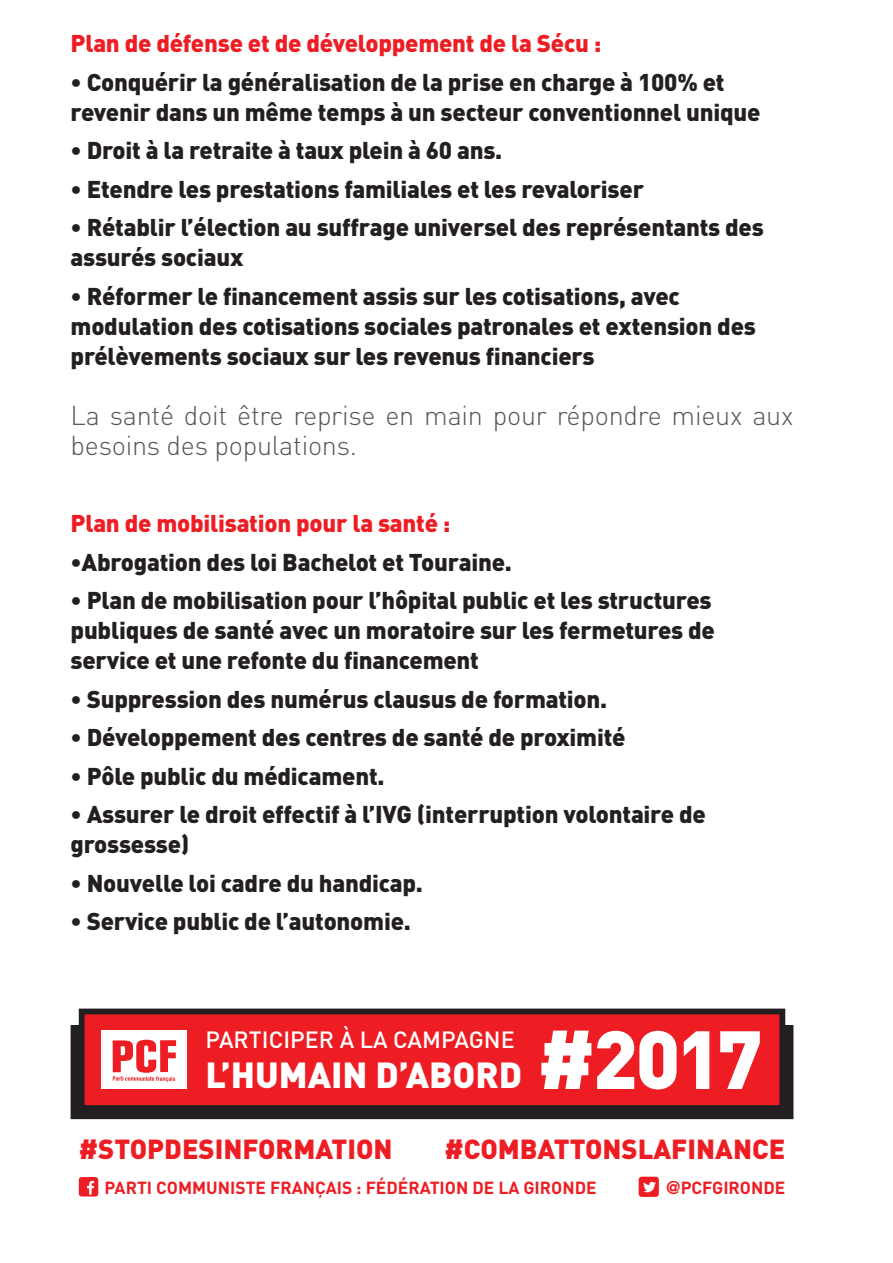
<style>
.page{position:relative;width:893px;height:1263px;background:#fff}
.page>*{position:absolute;margin:0;border:0;box-sizing:border-box;transform-origin:0 0}
.t1{font:900 81px "DIN";color:#fff}
.t2{font:900 35.7px "DIN";color:#fff}
.t3{font:900 27.3px "DIN";color:#ee1d23}
.t4{font:300 27px/30px "DIN";letter-spacing:-.01em;color:#57585a}
.t5{font:900 24px/30px "DIN";letter-spacing:-.01em;color:#231f20}
.t6{font:900 24px "DIN";letter-spacing:-.01em;color:#ee1d23}
.t7{font:500 23.4px "DIN";color:#fff}
.t8{font:700 17.4px "DIN";color:#ee1d23}
.s1{font-family:"Trade Gothic";font-size:18px}
</style>
<div class="page">
<svg style="left:70px;top:1025px;width:724px;height:95px;background:#403c3d"></svg>
<svg style="left:76px;top:1008px;width:712px;height:106px;background:#cb1f24"></svg>
<svg style="left:79px;top:1177px;width:19px;height:19px"></svg>
<svg style="left:639px;top:1177px;width:20px;height:20px"></svg>
<div style="left:102px;top:1030px;width:85px;height:59px;background:#fff"></div>
<svg style="left:113px;top:1040px;width:63px;height:42px"></svg>
<p class="t6" style="left:71px;top:28px;width:532px">Plan de défense et de développement de la Sécu :</p>
<p class="t5" style="left:71px;top:66px;width:692px">• Conquérir la généralisation de la prise en charge à 100% et revenir dans un même temps à un secteur conventionnel unique</p>
<p class="t5" style="left:71px;top:134px;width:433px">• Droit à la retraite à taux plein à 60 ans.</p>
<p class="t5" style="left:71px;top:173px;width:575px">• Etendre les prestations familiales et les revaloriser</p>
<p class="t5" style="left:71px;top:211px;width:695px">• Rétablir l’élection au suffrage universel des représentants des assurés sociaux</p>
<p class="t5" style="left:71px;top:280px;width:687px">• Réformer le financement assis sur les cotisations, avec modulation des cotisations sociales patronales et extension des prélèvements sociaux sur les revenus financiers</p>
<p class="t4" style="left:71px;top:400px;width:724px">La santé doit être reprise en main pour répondre mieux aux besoins des populations.</p>
<p class="t6" style="left:71px;top:507px;width:381px">Plan de mobilisation pour la santé :</p>
<p class="t5" style="left:71px;top:546px;width:443px">•Abrogation des loi Bachelot et Touraine.</p>
<p class="t5" style="left:71px;top:584px;width:646px">• Plan de mobilisation pour l’hôpital public et les structures publiques de santé avec un moratoire sur les fermetures de service et une refonte du financement</p>
<p class="t5" style="left:71px;top:683px;width:538px">• Suppression des numérus clausus de formation.</p>
<p class="t5" style="left:71px;top:721px;width:556px">• Développement des centres de santé de proximité</p>
<p class="t5" style="left:71px;top:759px;width:315px">• Pôle public du médicament.</p>
<p class="t5" style="left:71px;top:798px;width:637px">• Assurer le droit effectif à l’IVG (interruption volontaire de grossesse)</p>
<p class="t5" style="left:71px;top:866px;width:354px">• Nouvelle loi cadre du handicap.</p>
<p class="t5" style="left:71px;top:905px;width:342px">• Service public de l’autonomie.</p>
<p class="t7" style="left:206px;top:1025px;width:311px">PARTICIPER À LA CAMPAGNE</p>
<h2 class="t2" style="left:206px;top:1051px;width:318px">L’HUMAIN D’ABORD</h2>
<h1 class="t1" style="left:537px;top:1005px;width:227px">#2017</h1>
<p class="t3" style="left:79px;top:1131px;width:315px">#STOPDESINFORMATION</p>
<p class="t3" style="left:444px;top:1131px;width:342px">#COMBATTONSLAFINANCE</p>
<p class="t8" style="left:105px;top:1176px;width:494px">PARTI COMMUNISTE FRANÇAIS : FÉDÉRATION DE LA GIRONDE</p>
<p class="t8" style="left:666px;top:1176px;width:120px"><span class="s1">@</span>PCFGIRONDE</p>
</div>
